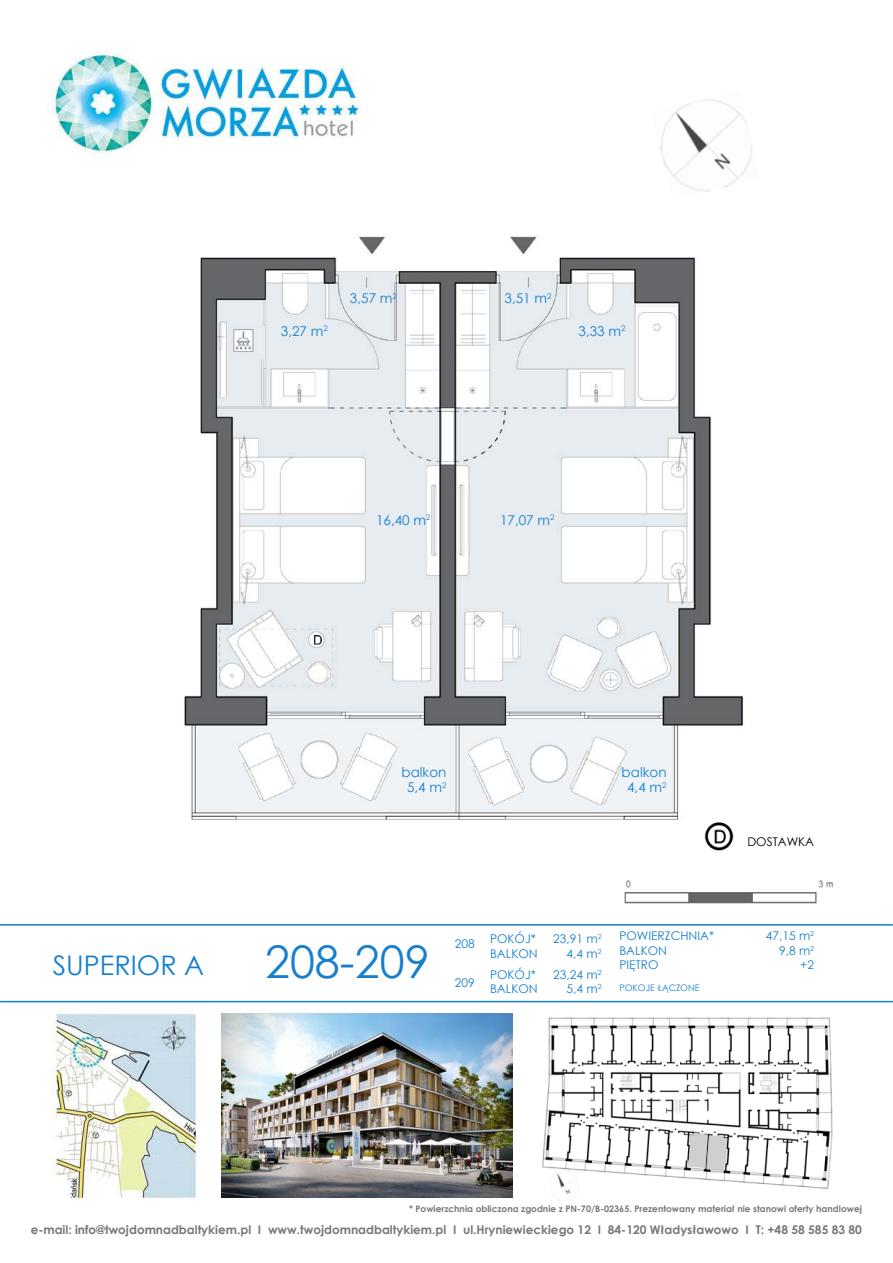
<style>
.page{position:relative;width:893px;height:1263px;background:#fff}
.page>*{position:absolute;margin:0;border:0;box-sizing:border-box;transform-origin:0 0}
.t1{font:45px "Century Gothic";color:#157fce}
.t2{font:27px "Century Gothic";color:#157fce}
.t3{font:13.5px "Century Gothic";color:#157fce}
.t4{font:700 12px "Century Gothic";color:#77787b}
.t5{font:12px "Century Gothic";color:#157fce}
.t6{font:12px "Century Gothic";color:#000}
.t7{font:700 9px "Century Gothic";color:#77787b}
.t8{font:9px "Century Gothic";color:#157fce}
</style>
<div class="page">
<hr style="left:0;top:1001px;width:893px;height:1px;background:#157fce">
<hr style="left:0;top:924px;width:893px;height:1px;background:#157fce">
<img style="left:221px;top:1014px;width:291px;height:183px">
<img style="left:542px;top:1017px;width:291px;height:172px">
<img style="left:550px;top:1171px;width:28px;height:24px">
<img style="left:184px;top:236px;width:559px;height:584px">
<img style="left:660px;top:99px;width:93px;height:93px">
<img style="left:624px;top:880px;width:210px;height:24px">
<svg style="left:686px;top:1132px;width:41px;height:39px;background:#c1c1c1"></svg>
<img style="left:696px;top:811px;width:44px;height:40px">
<img style="left:48px;top:46px;width:311px;height:109px">
<img style="left:49px;top:1013px;width:148px;height:186px">
<p class="t3" style="left:281px;top:321px;width:48px">3,27 m<sup>2</sup></p>
<p class="t3" style="left:350px;top:289px;width:48px">3,57 m<sup>2</sup></p>
<p class="t3" style="left:376px;top:510px;width:56px">16,40 m<sup>2</sup></p>
<p class="t3" style="left:505px;top:289px;width:48px">3,51 m<sup>2</sup></p>
<p class="t3" style="left:578px;top:321px;width:48px">3,33 m<sup>2</sup></p>
<p class="t3" style="left:500px;top:510px;width:56px">17,07 m<sup>2</sup></p>
<p class="t3" style="left:401px;top:763px;width:46px">balkon</p>
<p class="t3" style="left:407px;top:778px;width:41px">5,4 m<sup>2</sup></p>
<p class="t3" style="left:622px;top:763px;width:46px">balkon</p>
<p class="t3" style="left:627px;top:778px;width:41px">4,4 m<sup>2</sup></p>
<p class="t6" style="left:747px;top:833px;width:68px">DOSTAWKA</p>
<h2 class="t2" style="left:53px;top:946px;width:153px">SUPERIOR A</h2>
<h1 class="t1" style="left:265px;top:931px;width:166px">208-209</h1>
<p class="t5" style="left:455px;top:935px;width:21px">208</p>
<p class="t5" style="left:455px;top:974px;width:21px">209</p>
<p class="t5" style="left:490px;top:930px;width:47px">POKÓJ*</p>
<p class="t5" style="left:553px;top:930px;width:50px">23,91 m<sup>2</sup></p>
<p class="t5" style="left:490px;top:945px;width:49px">BALKON</p>
<p class="t5" style="left:566px;top:945px;width:37px">4,4 m<sup>2</sup></p>
<p class="t5" style="left:490px;top:966px;width:47px">POKÓJ*</p>
<p class="t5" style="left:553px;top:966px;width:50px">23,24 m<sup>2</sup></p>
<p class="t5" style="left:490px;top:980px;width:49px">BALKON</p>
<p class="t5" style="left:566px;top:980px;width:37px">5,4 m<sup>2</sup></p>
<p class="t5" style="left:619px;top:927px;width:96px">POWIERZCHNIA*</p>
<p class="t5" style="left:766px;top:927px;width:50px">47,15 m<sup>2</sup></p>
<p class="t5" style="left:619px;top:942px;width:49px">BALKON</p>
<p class="t5" style="left:779px;top:942px;width:37px">9,8 m<sup>2</sup></p>
<p class="t5" style="left:619px;top:956px;width:41px">PIĘTRO</p>
<p class="t5" style="left:800px;top:956px;width:15px">+2</p>
<p class="t8" style="left:619px;top:981px;width:82px">POKOJE ŁĄCZONE</p>
<p class="t7" style="left:409px;top:1202px;width:454px">* Powierzchnia obliczona zgodnie z PN-70/B-02365. Prezentowany materiał nie stanowi oferty handlowej</p>
<p class="t4" style="left:31px;top:1220px;width:833px">e-mail: info@twojdomnadbaltykiem.pl I www.twojdomnadbaltykiem.pl I ul.Hryniewieckiego 12 I 84-120 Władysławowo I T: +48 58 585 83 80</p>
</div>
